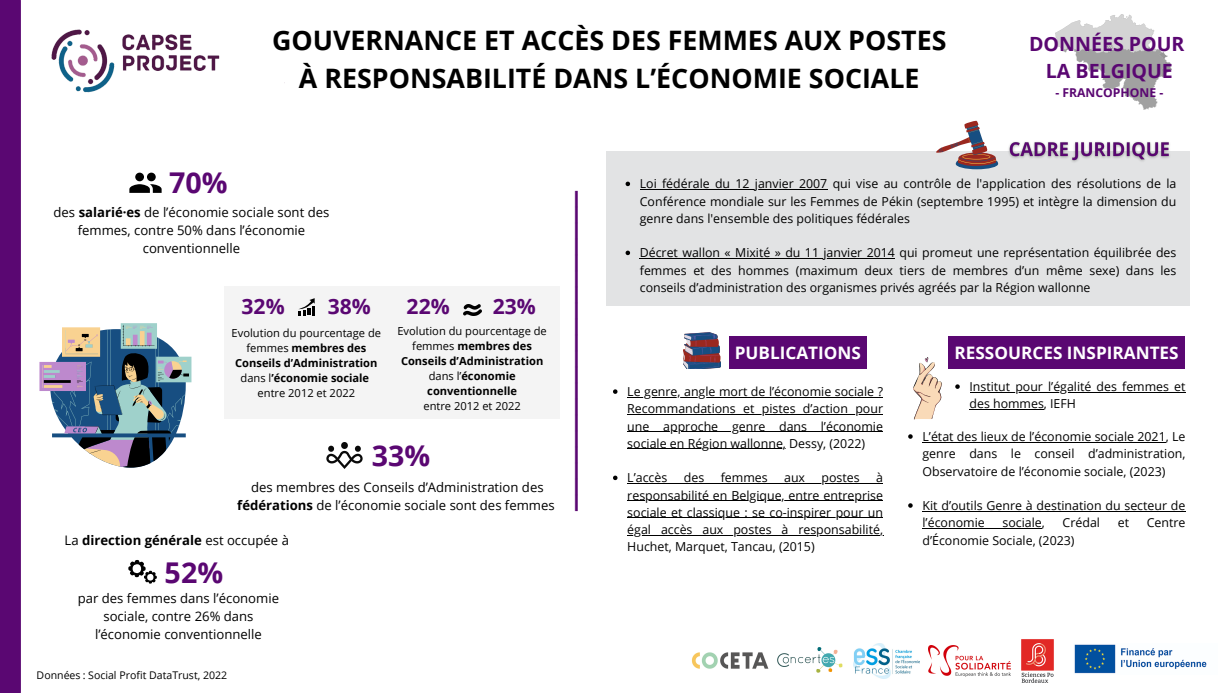
<style>
.page{position:relative;width:1230px;height:693px;background:#fff}
.page>*{position:absolute;margin:0;border:0;box-sizing:border-box;transform-origin:0 0}
.t1{font:700 39px "Open Sans";color:#5a0772}
.t2{font:700 28.6px "Open Sans";color:#5a0772}
.t3{font:700 26.8px/37.5px "Open Sans";color:#000;text-align:center}
.t4{font:700 21.1px "Open Sans";color:#5a0772}
.t5{font:700 19.6px/27px "Open Sans";color:#5a0772;text-align:center}
.t6{font:700 17.2px "Open Sans";color:#fff}
.t7{font:13.1px/18px "Open Sans";color:#000;text-align:center}
.t8{font:700 13.1px "Open Sans";color:#000}
.t9{font:12.4px/17.2px "Open Sans";color:#000;text-align:justify}
.t10{font:700 12.2px "Open Sans";color:#5a0772}
.t11{font:700 11.1px/15px "Open Sans";color:#000;text-align:center}
.t12{font:11.1px "Open Sans";color:#000}
.t13{font:10.6px "Open Sans";color:#000}
.s1{font-weight:700}
.s2{font-weight:400}
</style>
<div class="page">
<div style="left:0;top:0;width:21px;height:693px;background:#5a0772"></div>
<img style="left:853px;top:643px;width:66px;height:36px">
<img style="left:1021px;top:639px;width:33px;height:44px">
<img style="left:691px;top:652px;width:78px;height:17px">
<img style="left:777px;top:647px;width:66px;height:26px">
<img style="left:928px;top:646px;width:82px;height:30px">
<img style="left:1074px;top:644px;width:133px;height:30px">
<img style="left:1056px;top:14px;width:115px;height:95px">
<div style="left:606px;top:152px;width:584px;height:154px;background:#e2e3e4"></div>
<svg style="left:936px;top:121px;width:62px;height:48px"></svg>
<svg style="left:39px;top:323px;width:152px;height:145px"></svg>
<svg style="left:128px;top:560px;width:29px;height:24px"></svg>
<svg style="left:129px;top:173px;width:33px;height:20px"></svg>
<div style="left:729px;top:337px;width:137px;height:32px;background:#5a0772"></div>
<svg style="left:683px;top:332px;width:37px;height:37px"></svg>
<div style="left:949px;top:337px;width:236px;height:32px;background:#5a0772"></div>
<div style="left:224px;top:287px;width:336px;height:132px;background:#f4f4f4"></div>
<img style="left:463px;top:305px;width:18px;height:10px">
<svg style="left:298px;top:298px;width:17px;height:17px"></svg>
<img style="left:327px;top:443px;width:36px;height:25px">
<svg style="left:626px;top:182px;width:4px;height:4px"></svg>
<hr style="left:640px;top:189px;width:187px;height:1px;background:#000">
<svg style="left:626px;top:251px;width:4px;height:4px"></svg>
<hr style="left:640px;top:258px;width:255px;height:1px;background:#000">
<svg style="left:613px;top:389px;width:5px;height:5px"></svg>
<hr style="left:627px;top:397px;width:256px;height:1px;background:#000">
<hr style="left:627px;top:414px;width:256px;height:1px;background:#000">
<hr style="left:627px;top:431px;width:256px;height:1px;background:#000">
<hr style="left:627px;top:449px;width:159px;height:1px;background:#000">
<svg style="left:613px;top:476px;width:5px;height:4px"></svg>
<hr style="left:627px;top:483px;width:256px;height:1px;background:#000">
<hr style="left:627px;top:500px;width:256px;height:1px;background:#000">
<hr style="left:627px;top:518px;width:256px;height:1px;background:#000">
<hr style="left:627px;top:535px;width:253px;height:1px;background:#000">
<img style="left:1004px;top:141px;width:170px;height:21px">
<svg style="left:955px;top:384px;width:5px;height:5px"></svg>
<hr style="left:970px;top:392px;width:216px;height:1px;background:#000">
<hr style="left:970px;top:409px;width:74px;height:1px;background:#000">
<svg style="left:908px;top:434px;width:5px;height:5px"></svg>
<hr style="left:923px;top:442px;width:243px;height:1px;background:#000">
<svg style="left:908px;top:503px;width:5px;height:5px"></svg>
<hr style="left:923px;top:511px;width:263px;height:1px;background:#000">
<hr style="left:923px;top:528px;width:119px;height:1px;background:#000">
<svg style="left:913px;top:357px;width:29px;height:63px"></svg>
<img style="left:51px;top:29px;width:234px;height:64px">
<div style="left:118px;top:75px;width:166px;height:25px;background:#fff"></div>
<p class="t3" style="left:272px;top:21px;width:676px">GOUVERNANCE ET ACCÈS DES FEMMES AUX POSTES<br>À RESPONSABILITÉ DANS L’ÉCONOMIE SOCIALE</p>
<p class="t5" style="left:1029px;top:30px;width:157px">DONNÉES POUR<br>LA BELGIQUE</p>
<p class="t10" style="left:1055px;top:84px;width:109px">- FRANCOPHONE -</p>
<p class="t2" style="left:169px;top:162px;width:60px">70%</p>
<p class="t7" style="left:54px;top:203px;width:277px">des <span class="s1">salarié·es</span> de l’économie sociale sont des femmes, contre 50% dans l’économie conventionnelle</p>
<h4 class="t4" style="left:242px;top:292px;width:45px">32%</h4>
<p class="t11" style="left:232px;top:325px;width:151px"><span class="s2">Evolution du pourcentage de femmes</span> membres des<br>Conseils d’Administration <span class="s2">dans l</span>’économie sociale</p>
<p class="t12" style="left:258px;top:385px;width:99px">entre 2012 et 2022</p>
<p class="t4" style="left:328px;top:292px;width:45px">38%</p>
<p class="t4" style="left:407px;top:292px;width:45px">22%</p>
<h2 class="t4" style="left:493px;top:292px;width:45px">23%</h2>
<p class="t11" style="left:397px;top:324px;width:151px"><span class="s2">Evolution du pourcentage de femmes</span> membres des<br>Conseils d’Administration <span class="s2">dans l’</span>économie conventionnelle</p>
<p class="t12" style="left:423px;top:399px;width:99px">entre 2012 et 2022</p>
<p class="t2" style="left:372px;top:435px;width:60px">33%</p>
<p class="t7" style="left:237px;top:478px;width:319px">des membres des Conseils d’Administration des <span class="s1">fédérations</span> de l’économie sociale sont des femmes</p>
<p class="t8" style="left:65px;top:531px;width:226px"><span class="s2">La</span> direction générale <span class="s2">est occupée à</span></p>
<h2 class="t2" style="left:165px;top:553px;width:60px">52%</h2>
<h6 class="t7" style="left:78px;top:589px;width:203px">par des femmes dans l’économie sociale, contre 26% dans l’économie conventionnelle</h6>
<p class="t13" style="left:37px;top:668px;width:192px">Données : Social Profit DataTrust, 2022</p>
<h5 class="t1" style="left:530px;top:511px;width:322px;rotate:-90deg">____________________</h5>
<p class="t9" style="left:640px;top:175px;width:538px">Loi fédérale du 12 janvier 2007 qui vise au contrôle de l'application des résolutions de la Conférence mondiale sur les Femmes de Pékin (septembre 1995) et intègre la dimension du genre dans l'ensemble des politiques fédérales</p>
<h1 class="t9" style="left:640px;top:244px;width:538px">Décret wallon « Mixité » du 11 janvier 2014 qui promeut une représentation équilibrée des femmes et des hommes (maximum deux tiers de membres d’un même sexe) dans les conseils d’administration des organismes privés agréés par la Région wallonne</h1>
<h3 class="t6" style="left:735px;top:341px;width:128px">PUBLICATIONS</h3>
<p class="t9" style="left:627px;top:383px;width:257px">Le genre, angle mort de l’économie sociale ?</p>
<h3 class="t9" style="left:627px;top:400px;width:257px">Recommandations et pistes d’action pour</h3>
<h3 class="t9" style="left:627px;top:417px;width:257px">une approche genre dans l’économie</h3>
<p class="t9" style="left:627px;top:434px;width:239px">sociale en Région wallonne, Dessy, (2022)</p>
<p class="t9" style="left:627px;top:469px;width:42px">L’accès</p>
<p class="t9" style="left:684px;top:469px;width:22px">des</p>
<p class="t9" style="left:721px;top:469px;width:49px">femmes</p>
<p class="t9" style="left:784px;top:469px;width:22px">aux</p>
<p class="t9" style="left:822px;top:469px;width:40px">postes</p>
<p class="t9" style="left:876px;top:469px;width:8px">à</p>
<h3 class="t9" style="left:627px;top:486px;width:257px">responsabilité en Belgique, entre entreprise</h3>
<p class="t9" style="left:627px;top:503px;width:257px">sociale et classique : se co-inspirer pour un</p>
<p class="t9" style="left:627px;top:521px;width:257px">égal accès aux postes à responsabilité,</p>
<p class="t9" style="left:627px;top:538px;width:189px">Huchet, Marquet, Tancau, (2015)</p>
<h4 class="t6" style="left:955px;top:340px;width:226px">RESSOURCES INSPIRANTES</h4>
<p class="t9" style="left:970px;top:378px;width:217px">Institut pour l’égalité des femmes et des hommes, IEFH</p>
<p class="t9" style="left:923px;top:428px;width:265px">L’état des lieux de l’économie sociale 2021, Le genre dans le conseil d’administration, Observatoire de l’économie sociale, (2023)</p>
<p class="t9" style="left:923px;top:497px;width:265px">Kit d’outils Genre à destination du secteur de l’économie</p>
<p class="t9" style="left:1002px;top:514px;width:44px">sociale,</p>
<p class="t9" style="left:1063px;top:514px;width:39px">Crédal</p>
<p class="t9" style="left:1118px;top:514px;width:13px">et</p>
<p class="t9" style="left:1147px;top:514px;width:40px">Centre</p>
<p class="t9" style="left:923px;top:531px;width:154px">d’Économie Sociale, (2023)</p>
</div>
